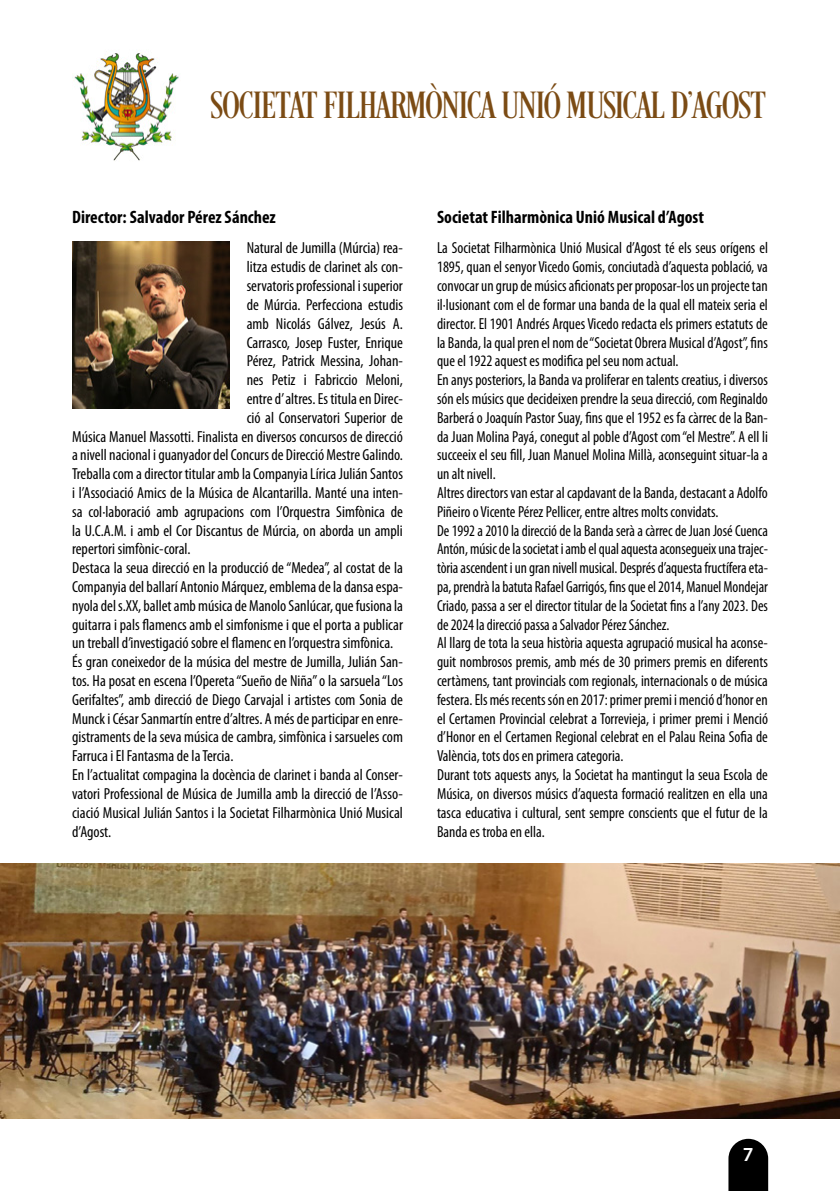
<style>
.page{position:relative;width:840px;height:1191px;background:#fff}
.page>*{position:absolute;margin:0;border:0;box-sizing:border-box;transform-origin:0 0}
.t1{font:39px "Desire Pro";color:#7b4b14}
.t2{font:600 20px "Myriad Pro";color:#fff}
.t3{font:700 condensed 18px "Myriad Pro";color:#000}
.t4{font:condensed 16px/18.8px "Myriad Pro";color:#000}
</style>
<div class="page">
<svg style="left:728px;top:1138px;width:39px;height:53px;background:#191919"></svg>
<img style="left:0;top:863px;width:839px;height:256px">
<img style="left:72px;top:242px;width:157px;height:166px">
<img style="left:72px;top:50px;width:107px;height:111px">
<h1 class="t1" style="left:211px;top:82px;width:555px">SOCIETAT FILHARMÒNICA UNIÓ MUSICAL D’AGOST</h1>
<p class="t3" style="left:72px;top:206px;width:205px">Director: Salvador Pérez Sánchez</p>
<p class="t4" style="left:246px;top:239px;width:158px">Natural de Jumilla (Múrcia) rea-</p>
<p class="t4" style="left:246px;top:257px;width:158px">litza estudis de clarinet als con-</p>
<p class="t4" style="left:246px;top:276px;width:158px">servatoris professional i superior</p>
<p class="t4" style="left:246px;top:295px;width:158px">de Múrcia. Perfecciona estudis</p>
<p class="t4" style="left:246px;top:314px;width:158px">amb Nicolás Gálvez, Jesús A.</p>
<p class="t4" style="left:246px;top:333px;width:158px">Carrasco, Josep Fuster, Enrique</p>
<p class="t4" style="left:246px;top:351px;width:158px">Pérez, Patrick Messina, Johan-</p>
<p class="t4" style="left:246px;top:370px;width:158px">nes Petiz i Fabriccio Meloni,</p>
<p class="t4" style="left:246px;top:389px;width:158px">entre d’ altres. Es titula en Direc-</p>
<p class="t4" style="left:246px;top:408px;width:158px">ció al Conservatori Superior de</p>
<p class="t4" style="left:72px;top:427px;width:332px">Música Manuel Massotti. Finalista en diversos concursos de direcció</p>
<p class="t4" style="left:72px;top:445px;width:332px">a nivell nacional i guanyador del Concurs de Direcció Mestre Galindo.</p>
<p class="t4" style="left:72px;top:464px;width:332px">Treballa com a director titular amb la Companyia Lírica Julián Santos</p>
<p class="t4" style="left:72px;top:483px;width:332px">i l’Associació Amics de la Música de Alcantarilla. Manté una inten-</p>
<p class="t4" style="left:72px;top:502px;width:332px">sa col·laboració amb agrupacions com l’Orquestra Simfònica de</p>
<p class="t4" style="left:72px;top:521px;width:332px">la U.C.A.M. i amb el Cor Discantus de Múrcia, on aborda un ampli</p>
<p class="t4" style="left:72px;top:539px;width:120px">repertori simfònic-coral.</p>
<p class="t4" style="left:72px;top:558px;width:332px">Destaca la seua direcció en la producció de “Medea”, al costat de la</p>
<p class="t4" style="left:72px;top:577px;width:332px">Companyia del ballarí Antonio Márquez, emblema de la dansa espa-</p>
<p class="t4" style="left:72px;top:596px;width:332px">nyola del s.XX, ballet amb música de Manolo Sanlúcar, que fusiona la</p>
<p class="t4" style="left:72px;top:615px;width:332px">guitarra i pals flamencs amb el simfonisme i que el porta a publicar</p>
<p class="t4" style="left:72px;top:633px;width:322px">un treball d’investigació sobre el flamenc en l’orquestra simfònica.</p>
<p class="t4" style="left:72px;top:652px;width:332px">És gran coneixedor de la música del mestre de Jumilla, Julián San-</p>
<p class="t4" style="left:72px;top:671px;width:332px">tos. Ha posat en escena l’Opereta “Sueño de Niña” o la sarsuela “Los</p>
<p class="t4" style="left:72px;top:690px;width:332px">Gerifaltes”, amb direcció de Diego Carvajal i artistes com Sonia de</p>
<p class="t4" style="left:72px;top:709px;width:332px">Munck i César Sanmartín entre d’altres. A més de participar en enre-</p>
<p class="t4" style="left:72px;top:727px;width:332px">gistraments de la seva música de cambra, simfònica i sarsueles com</p>
<p class="t4" style="left:72px;top:746px;width:163px">Farruca i El Fantasma de la Tercia.</p>
<p class="t4" style="left:72px;top:765px;width:332px">En l’actualitat compagina la docència de clarinet i banda al Conser-</p>
<p class="t4" style="left:72px;top:784px;width:332px">vatori Professional de Música de Jumilla amb la direcció de l’Asso-</p>
<p class="t4" style="left:72px;top:803px;width:332px">ciació Musical Julián Santos i la Societat Filharmònica Unió Musical</p>
<p class="t4" style="left:72px;top:821px;width:41px">d’Agost.</p>
<p class="t3" style="left:437px;top:206px;width:268px">Societat Filharmònica Unió Musical d’Agost</p>
<p class="t4" style="left:437px;top:239px;width:332px">La Societat Filharmònica Unió Musical d’Agost té els seus orígens el 1895, quan el senyor Vicedo Gomis, conciutadà d’aquesta població, va convocar un grup de músics aficionats per proposar-los un projecte tan il·lusionant com el de formar una banda de la qual ell mateix seria el director. El 1901 Andrés Arques Vicedo redacta els primers estatuts de la Banda, la qual pren el nom de “Societat Obrera Musical d’Agost”, fins que el 1922 aquest es modifica pel seu nom actual.<br>En anys posteriors, la Banda va proliferar en talents creatius, i diversos són els músics que decideixen prendre la seua direcció, com Reginaldo Barberá o Joaquín Pastor Suay, fins que el 1952 es fa càrrec de la Ban&shy;da Juan Molina Payá, conegut al poble d’Agost com “el Mestre”. A ell li succeeix el seu fill, Juan Manuel Molina Millà, aconseguint situar-la a un alt nivell.<br>Altres directors van estar al capdavant de la Banda, destacant a Adolfo Piñeiro o Vicente Pérez Pellicer, entre altres molts convidats.<br>De 1992 a 2010 la direcció de la Banda serà a càrrec de Juan José Cuenca Antón, músic de la societat i amb el qual aquesta aconsegueix una trajec&shy;tòria ascendent i un gran nivell musical. Després d’aquesta fructífera eta&shy;pa, prendrà la batuta Rafael Garrigós, fins que el 2014, Manuel Mondejar Criado, passa a ser el director titular de la Societat fins a l’any 2023. Des de 2024 la direcció passa a Salvador Pérez Sánchez.<br>Al llarg de tota la seua història aquesta agrupació musical ha aconse&shy;guit nombrosos premis, amb més de 30 primers premis en diferents certàmens, tant provincials com regionals, internacionals o de música festera. Els més recents són en 2017: primer premi i menció d’honor en el Certamen Provincial celebrat a Torrevieja, i primer premi i Menció d’Honor en el Certamen Regional celebrat en el Palau Reina Sofia de València, tots dos en primera categoria.<br>Durant tots aquests anys, la Societat ha mantingut la seua Escola de Música, on diversos músics d’aquesta formació realitzen en ella una tasca educativa i cultural, sent sempre conscients que el futur de la Banda es troba en ella.</p>
<p class="t2" style="left:742px;top:1141px;width:12px">7</p>
</div>
